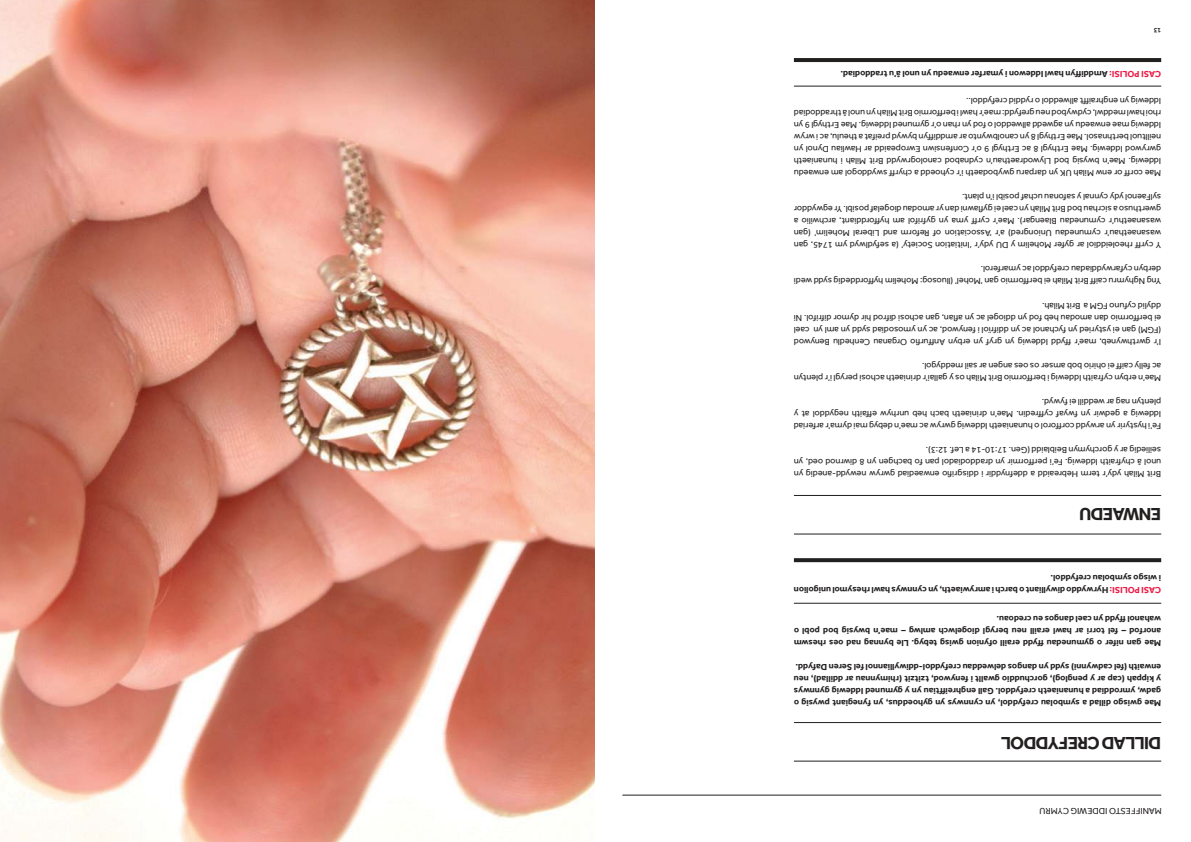
<style>
.page{position:relative;width:1191px;height:842px;background:#fff}
.page>*{position:absolute;margin:0;border:0;box-sizing:border-box;transform-origin:0 0}
.t1{font:700 18px "Effra";letter-spacing:-.04em;color:#221f1f}
.t2{font:9px/12px "Effra";color:#221f1f;text-align:justify}
.t3{font:700 9px/12px "Effra";color:#221f1f;text-align:justify}
.t4{font:500 7px "Effra";color:#221f1f}
.s1{color:#ed1844}
</style>
<div class="page">
<hr style="left:622px;top:795px;width:539px;height:1px;background:#221f1f">
<hr style="left:794px;top:761px;width:367px;height:1px;background:#221f1f">
<svg style="left:794px;top:558px;width:367px;height:4px"></svg>
<hr style="left:794px;top:722px;width:367px;height:1px;background:#221f1f">
<hr style="left:794px;top:603px;width:367px;height:1px;background:#221f1f">
<hr style="left:794px;top:533px;width:367px;height:1px;background:#221f1f">
<hr style="left:794px;top:495px;width:367px;height:1px;background:#221f1f">
<hr style="left:794px;top:58px;width:367px;height:4px;background:#221f1f">
<hr style="left:794px;top:86px;width:367px;height:1px;background:#221f1f">
<img style="left:0;top:0;width:595px;height:842px">
<p class="t4" style="left:1161px;top:35px;width:9px;rotate:-180deg">13</p>
<p class="t3" style="left:1161px;top:81px;width:322px;rotate:-180deg"><span class="s1">CASI POLISI:</span> Amddiffyn hawl Iddewon i ymarfer enwaedu yn unol â’u traddodiad.</p>
<p class="t2" style="left:1161px;top:180px;width:369px;rotate:-180deg">Mae corff or enw Milah UK yn darparu gwybodaeth i’r cyhoedd a chyrff swyddogol am enwaedu Iddewig. Mae’n bwysig bod Llywodraethau’n cydnabod canologrwydd Brit Milah i hunaniaeth gwrywod Iddewig. Mae Erthygl 8 ac Erthygl 9 o’r Confensiwn Ewropeaidd ar Hawliau Dynol yn neilltuol berthnasol. Mae Erthygl 8 yn canolbwynto ar amddiffyn bywyd preifat a theulu, ac i wryw Iddewig mae enwaedu yn agwedd allweddol o fod yn rhan o’r gymuned Iddewig. Mae Erthygl 9 yn rhoi hawl meddwl, cydwybod neu grefydd: mae’r hawl i berfformio Brit Milah yn unol â thraddodiad Iddewig yn enghraifft allweddol o ryddid crefyddol..</p>
<p class="t2" style="left:1161px;top:252px;width:369px;rotate:-180deg">Y cyrff rheoleiddiol ar gyfer Mohelim y DU ydy’r ‘Initiation Society’ (a sefydlwyd ym 1745, gan wasanaethau’r cymunedau Uniongred) a’r ‘Association of Reform and Liberal Mohelim’ (gan wasanaethu’r cymunedau Blaengar). Mae’r cyrff yma yn gyfrifol am hyfforddiant, archwilio a gwerthuso a sicrhau bod Brit Milah yn cael ei gyflawni dan yr amodau diogelaf posibl. Yr egwyddor sylFaenol ydy cynnal y safonau uchaf posibl i’n plant.</p>
<p class="t2" style="left:1161px;top:288px;width:369px;rotate:-180deg">Yng Nghymru caiff Brit Milah ei berfformio gan ‘Mohel’ (lluosog: Mohelim hyfforddedig sydd wedi derbyn cyfarwyddiadau crefyddol ac ymarferol.</p>
<p class="t2" style="left:1161px;top:348px;width:369px;rotate:-180deg">I’r gwrthwyneb, mae’r ffydd Iddewig yn gryf yn erbyn Anffurfio Organau Cenhedlu Benywod (FGM) gan ei ystyried yn fychanol ac yn ddifrïol i fenywod, ac yn ymosodiad sydd yn aml yn cael ei berfformio dan amodau heb fod yn ddiogel ac yn aflan, gan achosi difrod hir dymor difrifol. Ni ddylid cyfuno FGM a Brit Milah.</p>
<p class="t2" style="left:1161px;top:384px;width:369px;rotate:-180deg">Mae’n erbyn cyfraith Iddewig i berfformio Brit Milah os y gallai’r driniaeth achosi perygl i’r plentyn ac felly caiff ei ohirio bob amser os oes angen ar sail meddygol.</p>
<p class="t2" style="left:1161px;top:432px;width:369px;rotate:-180deg">Fe’i hystyrir yn arwydd corfforol o hunaniaeth Iddewig gwryw ac mae’n debyg mai dyma’r arferiad Iddewig a gedwir yn fwyaf cyffredin. Mae’n driniaeth bach heb unrhyw effaith negyddol at y plentyn nag ar weddill ei fywyd.</p>
<p class="t2" style="left:1161px;top:480px;width:369px;rotate:-180deg">Brit Milah ydy’r term Hebreaidd a ddefnyddir i ddisgrifio enwaediad gwryw newydd-anedig yn unol â chyfraith Iddewig. Fe’i perfformir yn draddodiadol pan fo bachgen yn 8 diwrnod oed, yn seiliedig ar y gorchymyn Beiblaidd (Gen. 17:10-14 a Lef. 12:3).</p>
<h1 class="t1" style="left:1161px;top:521px;width:83px;rotate:-180deg">ENWAEDU</h1>
<p class="t3" style="left:1161px;top:595px;width:369px;rotate:-180deg"><span class="s1">CASI POLISI:</span>Hyrwyddo diwylliant o barch i amrywiaeth, yn cynnwys hawl rhesymol unigolion i wisgo symbolau crefyddol.</p>
<p class="t3" style="left:1161px;top:649px;width:369px;rotate:-180deg">Mae gan nifer o gymunedau ffydd eraill ofynion gwisg tebyg. Lle bynnag nad oes rheswm anorfod – fel torri ar hawl eraill neu berygl diogelwch amlwg – mae’n bwysig bod pobl o wahanol ffydd yn cael dangos eu credoau.</p>
<p class="t3" style="left:1161px;top:708px;width:369px;rotate:-180deg">Mae gwisgo dillad a symbolau crefyddol, yn cynnwys yn gyhoeddus, yn fynegiant pwysig o gadw, ymroddiad a hunaniaeth crefyddol. Gall enghreifftiau yn y gymuned Iddewig gynnwys y kippah (cap ar y penglog), gorchuddio gwallt i fenywod, tzitzit (rhimynnau ar ddillad), neu enwaith (fel cadwynni) sydd yn dangos delweddau crefyddol-ddiwylliannol fel Seren Dafydd.</p>
<h1 class="t1" style="left:1161px;top:750px;width:162px;rotate:-180deg">DILLAD CREFYDDOL</h1>
<p class="t2" style="left:1162px;top:817px;width:124px;rotate:-180deg">MANIFFESTO IDDEWIG CYMRU</p>
</div>
